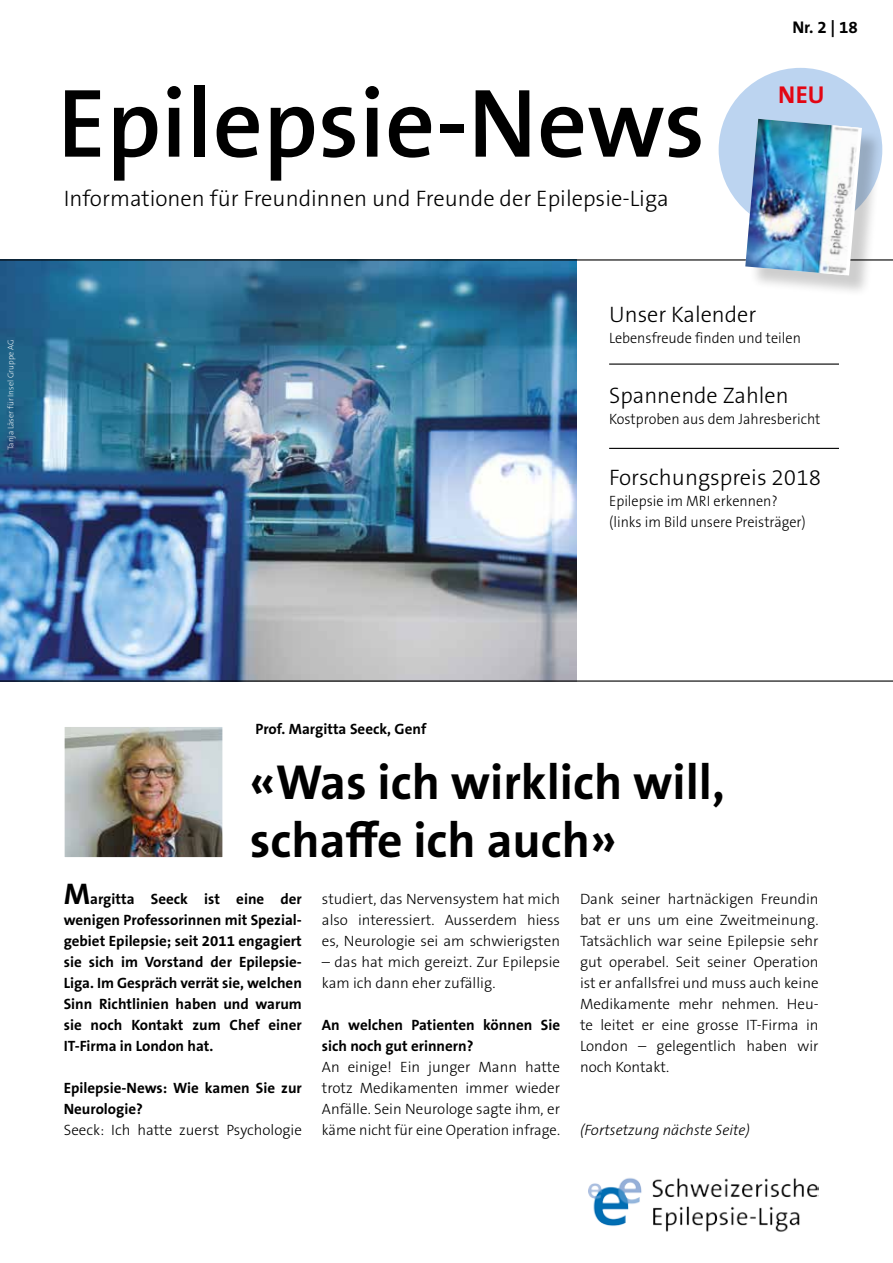
<style>
.page{position:relative;width:893px;height:1263px;background:#fff}
.page>*{position:absolute;margin:0;border:0;box-sizing:border-box;transform-origin:0 0}
.t1{font:600 98.25px "The Sans B W6";color:#000}
.t2{font:700 49.5px/58.5px "The Sans B W7";color:#000}
.t3{font:700 24.45px "The Sans B W7";color:#e30613}
.t4{font:300 22.5px "The Sans B W3";color:#000}
.t5{font:700 16.95px "The Sans B W7";color:#000}
.t6{font:300 15px/21px "The Sans B W3";color:#000;text-align:justify}
.t7{font:700 15px/21px "The Sans B W7";color:#000}
.t8{font:300 15px/21px "The Sans B W3";color:#000;scale:.95 1}
.t9{font:italic 300 15px "The Sans B W3";color:#000}
.t10{font:200 8.25px "The Sans B W2";color:#fff}
.s1{font-size:30px}
</style>
<div class="page">
<div style="left:719px;top:68px;width:163px;height:164px;background:#bcd4f0;border-radius:50%"></div>
<img style="left:0;top:260px;width:577px;height:420px">
<img style="left:589px;top:1178px;width:229px;height:54px">
<hr style="left:609px;top:448px;width:230px;height:1px;background:#000">
<hr style="left:609px;top:363px;width:230px;height:2px;background:#000">
<hr style="left:0;top:259px;width:893px;height:1px;background:#000">
<hr style="left:0;top:680px;width:893px;height:2px;background:#000">
<img style="left:66px;top:728px;width:155px;height:128px">
<div style="left:64px;top:726px;width:159px;height:132px;border:1px solid #fff"></div>
<div style="left:749px;top:122px;width:135px;height:175px;background:#000;opacity:.2"></div>
<svg style="left:858px;top:122px;width:4px;height:153px"></svg>
<img style="left:745px;top:119px;width:113px;height:156px">
<p class="t10" style="left:6px;top:450px;width:112px;rotate:-90deg">Tanja Läser für Insel Gruppe AG</p>
<h1 class="t1" style="left:57px;top:60px;width:649px">Epilepsie-News</h1>
<h3 class="t4" style="left:64px;top:184px;width:606px">Informationen für Freundinnen und Freunde der Epilepsie-Liga</h3>
<p class="t5" style="left:792px;top:17px;width:67px">Nr. 2 | 18</p>
<h3 class="t3" style="left:778px;top:79px;width:48px">NEU</h3>
<h3 class="t4" style="left:609px;top:300px;width:149px">Unser Kalender</h3>
<p class="t8" style="left:609px;top:328px;width:203px">Lebensfreude finden und teilen</p>
<h3 class="t4" style="left:609px;top:381px;width:181px">Spannende Zahlen</h3>
<p class="t8" style="left:609px;top:409px;width:224px">Kostproben aus dem Jahresbericht</p>
<h3 class="t4" style="left:609px;top:462px;width:213px">Forschungspreis 2018</h3>
<p class="t8" style="left:609px;top:490px;width:209px">Epilepsie im MRI erkennen? (links im Bild unsere Preisträger)</p>
<p class="t7" style="left:255px;top:719px;width:172px">Prof. Margitta Seeck, Genf</p>
<h2 class="t2" style="left:250px;top:753px;width:477px">«Was ich wirklich will, schaffe ich auch»</h2>
<p class="t7" style="left:64px;top:888px;width:240px;text-align:justify"><span class="s1">M</span>argitta Seeck ist eine der wenigen Professorinnen mit Spezial&shy;gebiet Epilepsie; seit 2011 engagiert sie sich im Vorstand der Epilepsie-Liga. Im Gespräch verrät sie, welchen Sinn Richtlinien haben und warum sie noch Kontakt zum Chef einer IT-Firma in London hat.</p>
<p class="t7" style="left:64px;top:1077px;width:240px">Epilepsie-News: Wie kamen Sie zur<br>Neurologie?</p>
<p class="t6" style="left:64px;top:1119px;width:240px">Seeck: Ich hatte zuerst Psychologie</p>
<p class="t6" style="left:322px;top:888px;width:240px">studiert, das Nervensystem hat mich also interessiert. Ausserdem hiess es, Neurologie sei am schwierigsten</p>
<p class="t6" style="left:322px;top:951px;width:240px">– das hat mich gereizt. Zur Epilepsie kam ich dann eher zufällig.</p>
<p class="t7" style="left:322px;top:1014px;width:240px">An welchen Patienten können Sie sich noch gut erinnern?</p>
<p class="t6" style="left:322px;top:1056px;width:240px">An einige! Ein junger Mann hatte trotz Medikamenten immer wieder Anfälle. Sein Neurologe sagte ihm, er käme nicht für eine Operation infrage.</p>
<p class="t6" style="left:580px;top:888px;width:240px">Dank seiner hartnäckigen Freundin bat er uns um eine Zweitmeinung.<br>Tatsächlich war seine Epilepsie sehr gut operabel. Seit seiner Operation ist er anfallsfrei und muss auch keine Medikamente mehr nehmen. Heu&shy;te leitet er eine grosse IT-Firma in London – gelegentlich haben wir noch Kontakt.</p>
<p class="t9" style="left:580px;top:1121px;width:172px">(Fortsetzung nächste Seite)</p>
</div>
